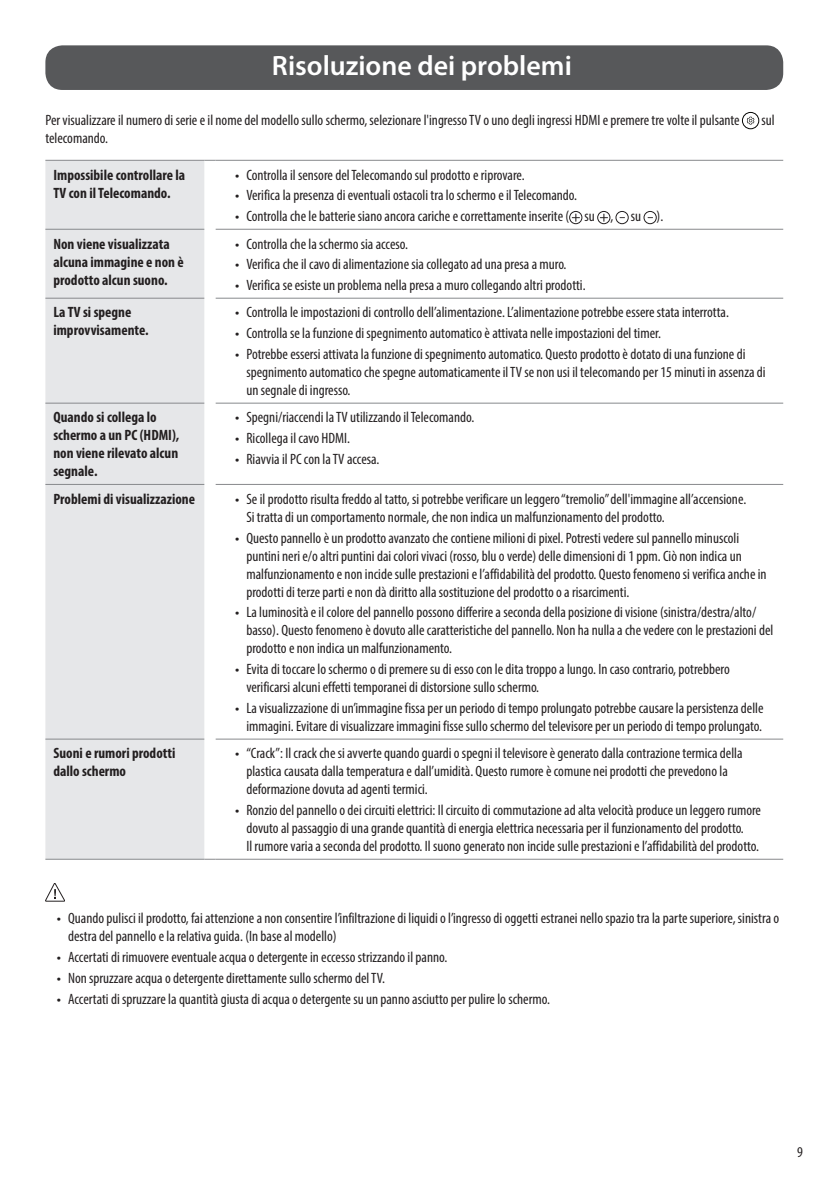
<style>
.page{position:relative;width:840px;height:1191px;background:#fff}
.page>*{position:absolute;margin:0;border:0;box-sizing:border-box;transform-origin:0 0}
.t1{font:600 28px "Myriad Pro";color:#fff}
.Body{font:condensed 15px/18px "Myriad Pro";color:#231f20}
.Body_Bold{font:700 condensed 15px/18px "Myriad Pro";color:#231f20}
.s1{font-family:"LG Smart";font-stretch:normal}
</style>
<div class="page">
<div style="left:45px;top:45px;width:737px;height:45px;background:#57585a;border-radius:17px"></div>
<div style="left:741px;top:112px;width:17px;height:17px;border:1px solid #050604;border-radius:50%"></div>
<svg style="left:746px;top:117px;width:8px;height:7px"></svg>
<div style="left:45px;top:161px;width:159px;height:698px;background:#e6e7e9"></div>
<hr style="left:45px;top:229px;width:159px;height:1px;background:#87898c">
<hr style="left:215px;top:229px;width:567px;height:1px;background:#87898c">
<hr style="left:45px;top:298px;width:159px;height:1px;background:#87898c">
<hr style="left:215px;top:298px;width:567px;height:1px;background:#87898c">
<hr style="left:45px;top:403px;width:159px;height:1px;background:#87898c">
<hr style="left:215px;top:403px;width:567px;height:1px;background:#87898c">
<hr style="left:45px;top:484px;width:159px;height:1px;background:#87898c">
<hr style="left:215px;top:484px;width:567px;height:1px;background:#87898c">
<hr style="left:45px;top:738px;width:159px;height:1px;background:#87898c">
<hr style="left:215px;top:738px;width:567px;height:1px;background:#87898c">
<hr style="left:45px;top:160px;width:159px;height:1px;background:#87898c">
<hr style="left:215px;top:160px;width:567px;height:1px;background:#87898c">
<hr style="left:45px;top:859px;width:159px;height:1px;background:#87898c">
<hr style="left:215px;top:859px;width:567px;height:1px;background:#87898c">
<svg style="left:571px;top:214px;width:8px;height:8px"></svg>
<div style="left:569px;top:211px;width:13px;height:13px;border:1px solid #231f20;border-radius:50%"></div>
<svg style="left:599px;top:214px;width:8px;height:8px"></svg>
<div style="left:597px;top:211px;width:13px;height:13px;border:1px solid #231f20;border-radius:50%"></div>
<div style="left:615px;top:211px;width:13px;height:13px;border:1px solid #231f20;border-radius:50%"></div>
<div style="left:643px;top:211px;width:13px;height:13px;border:1px solid #231f20;border-radius:50%"></div>
<svg style="left:45px;top:883px;width:20px;height:18px"></svg>
<p class="t1" style="left:272px;top:48px;width:301px">Risoluzione dei problemi</p>
<p class="Body" style="left:45px;top:111px;width:695px">Per visualizzare il numero di serie e il nome del modello sullo schermo, selezionare l'ingresso TV o uno degli ingressi HDMI e premere tre volte il pulsante</p>
<p class="Body" style="left:761px;top:111px;width:15px">sul</p>
<p class="Body" style="left:45px;top:129px;width:64px">telecomando.</p>
<p class="Body_Bold" style="left:53px;top:165px;width:133px">Impossibile controllare la<br>TV con il Telecomando.</p>
<p class="Body" style="left:235px;top:165px;width:291px"><span class="s1">•</span> Controlla il sensore del Telecomando sul prodotto e riprovare.</p>
<p class="Body" style="left:235px;top:186px;width:343px"><span class="s1">•</span> Verifica la presenza di eventuali ostacoli tra lo schermo e il Telecomando.</p>
<p class="Body" style="left:235px;top:207px;width:429px"><span class="s1">•</span> Controlla che le batterie siano ancora cariche e correttamente inserite ( su , su ).</p>
<p class="Body_Bold" style="left:53px;top:234px;width:132px">Non viene visualizzata alcuna immagine e non è prodotto alcun suono.</p>
<p class="Body" style="left:235px;top:234px;width:174px"><span class="s1">•</span> Controlla che la schermo sia acceso.</p>
<p class="Body" style="left:235px;top:255px;width:333px"><span class="s1">•</span> Verifica che il cavo di alimentazione sia collegato ad una presa a muro.</p>
<p class="Body" style="left:235px;top:276px;width:352px"><span class="s1">•</span> Verifica se esiste un problema nella presa a muro collegando altri prodotti.</p>
<p class="Body_Bold" style="left:53px;top:303px;width:97px">La TV si spegne improvvisamente.</p>
<p class="Body" style="left:235px;top:303px;width:495px"><span class="s1">•</span> Controlla le impostazioni di controllo dell’alimentazione. L’alimentazione potrebbe essere stata interrotta.</p>
<p class="Body" style="left:235px;top:324px;width:427px"><span class="s1">•</span> Controlla se la funzione di spegnimento automatico è attivata nelle impostazioni del timer.</p>
<p class="Body" style="left:246px;top:345px;width:520px;text-indent:-11px"><span class="s1">•</span> Potrebbe essersi attivata la funzione di spegnimento automatico. Questo prodotto è dotato di una funzione di spegnimento automatico che spegne automaticamente il TV se non usi il telecomando per 15 minuti in assenza di un segnale di ingresso.</p>
<p class="Body_Bold" style="left:53px;top:408px;width:127px">Quando si collega lo schermo a un PC (HDMI), non viene rilevato alcun segnale.</p>
<p class="Body" style="left:235px;top:408px;width:240px"><span class="s1">•</span> Spegni/riaccendi la TV utilizzando il Telecomando.</p>
<p class="Body" style="left:235px;top:429px;width:117px"><span class="s1">•</span> Ricollega il cavo HDMI.</p>
<p class="Body" style="left:235px;top:450px;width:146px"><span class="s1">•</span> Riavvia il PC con la TV accesa.</p>
<p class="Body_Bold" style="left:53px;top:489px;width:143px">Problemi di visualizzazione</p>
<p class="Body" style="left:246px;top:489px;width:501px;text-indent:-11px"><span class="s1">•</span> Se il prodotto risulta freddo al tatto, si potrebbe verificare un leggero “tremolio” dell'immagine all’accensione.<br>Si tratta di un comportamento normale, che non indica un malfunzionamento del prodotto.</p>
<p class="Body" style="left:246px;top:528px;width:521px;text-indent:-11px"><span class="s1">•</span> Questo pannello è un prodotto avanzato che contiene milioni di pixel. Potresti vedere sul pannello minuscoli puntini neri e/o altri puntini dai colori vivaci (rosso, blu o verde) delle dimensioni di 1 ppm. Ciò non indica un malfunzionamento e non incide sulle prestazioni e l’affidabilità del prodotto. Questo fenomeno si verifica anche in prodotti di terze parti e non dà diritto alla sostituzione del prodotto o a risarcimenti.</p>
<p class="Body" style="left:246px;top:603px;width:528px;text-indent:-11px"><span class="s1">•</span> La luminosità e il colore del pannello possono differire a seconda della posizione di visione (sinistra/destra/alto/ basso). Questo fenomeno è dovuto alle caratteristiche del pannello. Non ha nulla a che vedere con le prestazioni del prodotto e non indica un malfunzionamento.</p>
<p class="Body" style="left:246px;top:660px;width:484px;text-indent:-11px"><span class="s1">•</span> Evita di toccare lo schermo o di premere su di esso con le dita troppo a lungo. In caso contrario, potrebbero verificarsi alcuni effetti temporanei di distorsione sullo schermo.</p>
<p class="Body" style="left:235px;top:699px;width:529px;text-align:right"><span class="s1">•</span> La visualizzazione di un’immagine fissa per un periodo di tempo prolungato potrebbe causare la persistenza delle immagini. Evitare di visualizzare immagini fisse sullo schermo del televisore per un periodo di tempo prolungato.</p>
<p class="Body_Bold" style="left:53px;top:744px;width:123px">Suoni e rumori prodotti dallo schermo</p>
<p class="Body" style="left:246px;top:744px;width:497px;text-indent:-11px"><span class="s1">•</span> “Crack”: Il crack che si avverte quando guardi o spegni il televisore è generato dalla contrazione termica della plastica causata dalla temperatura e dall’umidità. Questo rumore è comune nei prodotti che prevedono la deformazione dovuta ad agenti termici.</p>
<p class="Body" style="left:246px;top:801px;width:516px;text-indent:-11px"><span class="s1">•</span> Ronzio del pannello o dei circuiti elettrici: Il circuito di commutazione ad alta velocità produce un leggero rumore dovuto al passaggio di una grande quantità di energia elettrica necessaria per il funzionamento del prodotto.<br>Il rumore varia a seconda del prodotto. Il suono generato non incide sulle prestazioni e l’affidabilità del prodotto.</p>
<p class="Body" style="left:68px;top:909px;width:712px;text-indent:-11px"><span class="s1">•</span> Quando pulisci il prodotto, fai attenzione a non consentire l’infiltrazione di liquidi o l’ingresso di oggetti estranei nello spazio tra la parte superiore, sinistra o destra del pannello e la relativa guida. (In base al modello)</p>
<p class="Body" style="left:57px;top:947px;width:392px"><span class="s1">•</span> Accertati di rimuovere eventuale acqua o detergente in eccesso strizzando il panno.</p>
<p class="Body" style="left:57px;top:968px;width:329px"><span class="s1">•</span> Non spruzzare acqua o detergente direttamente sullo schermo del TV.</p>
<p class="Body" style="left:57px;top:989px;width:494px"><span class="s1">•</span> Accertati di spruzzare la quantità giusta di acqua o detergente su un panno asciutto per pulire lo schermo.</p>
<p class="Body" style="left:796px;top:1142px;width:7px">9</p>
</div>
